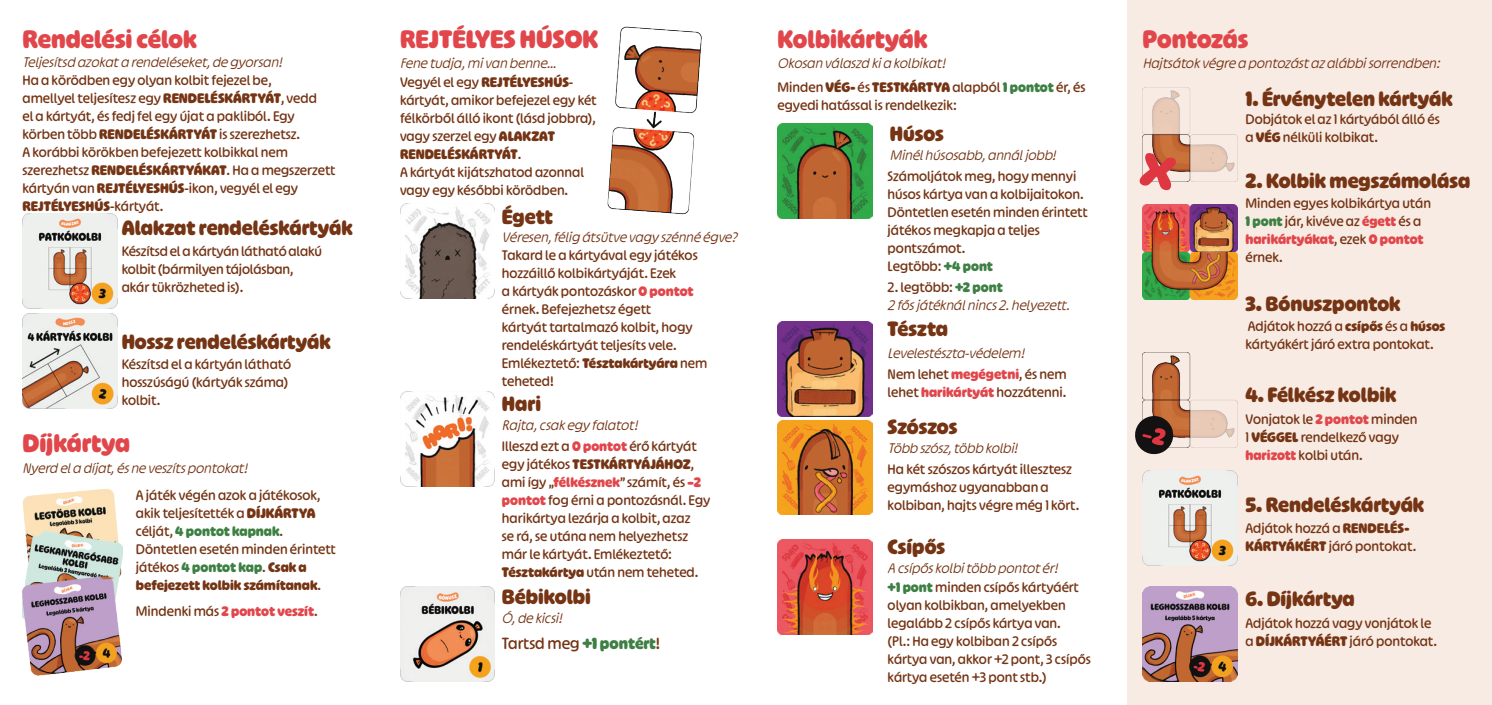
<style>
.page{position:relative;width:1492px;height:705px;background:#fff}
.page>*{position:absolute;margin:0;border:0;box-sizing:border-box;transform-origin:0 0}
.t1{font:700 27.5px "Ohno Softie";color:#e1464b}
.t2{font:700 22.5px "Ohno Softie";color:#753414}
.t3{font:17.5px "Ohno Softie";color:#753414}
.t4{font:15px/18px "Ohno Softie";color:#753414}
.t5{font:italic 300 15px/18px "Ohno Softie";color:#753414}
.t6{font:700 15px "Ohno Softie";color:#e1464b}
.s1{font-weight:700}
.s2{font-weight:700;color:#3e8044}
.s3{font-weight:400;color:#753414}
.s4{font-weight:700;color:#e1464b}
.s5{font-weight:400;font-style:normal}
.s6{font-weight:700;font-style:normal;color:#3e8044}
</style>
<div class="page">
<div style="left:1127px;top:0;width:364px;height:705px;background:#f8ebe3"></div>
<img style="left:1142px;top:87px;width:95px;height:95px">
<img style="left:1142px;top:205px;width:95px;height:95px">
<img style="left:777px;top:124px;width:95px;height:94px">
<img style="left:777px;top:321px;width:95px;height:95px">
<img style="left:777px;top:420px;width:95px;height:95px">
<img style="left:777px;top:540px;width:95px;height:94px">
<img style="left:400px;top:586px;width:95px;height:95px">
<img style="left:400px;top:392px;width:95px;height:94px">
<img style="left:400px;top:203px;width:95px;height:95px">
<img style="left:22px;top:214px;width:95px;height:95px">
<img style="left:22px;top:314px;width:95px;height:95px">
<img style="left:1142px;top:353px;width:95px;height:95px">
<img style="left:1142px;top:471px;width:95px;height:94px">
<img style="left:1142px;top:587px;width:95px;height:94px">
<svg style="left:1135px;top:414px;width:40px;height:41px"></svg>
<svg style="left:1139px;top:153px;width:36px;height:38px"></svg>
<img style="left:22px;top:488px;width:100px;height:187px">
<img style="left:607px;top:26px;width:95px;height:189px">
<h1 class="t1" style="left:22px;top:22px;width:176px">Rendelési célok</h1>
<h1 class="t1" style="left:400px;top:22px;width:200px">REJTÉLYES HÚSOK</h1>
<p class="t5" style="left:22px;top:53px;width:264px">Teljesítsd azokata rendeléseket,de gyorsan!</p>
<p class="t5" style="left:400px;top:54px;width:161px">Fene tudja,mivan benne...</p>
<p class="t4" style="left:22px;top:71px;width:314px">Ha a körödben egy olyan kolbit fejezel be,<br>amellyel teljesítesz egy <span class="s1">RENDELÉSKÁRTYÁT</span>, vedd<br>el a kártyát, és fedj fel egy újat a pakliból. Egy körben több <span class="s1">RENDELÉSKÁRTYÁT</span> is szerezhetsz.<br>A korábbi körökben befejezett kolbikkal nem szerezhetsz <span class="s1">RENDELÉSKÁRTYÁKAT</span>. Ha a megszerzett kártyán van <span class="s1">REJTÉLYESHÚS</span>-ikon, vegyél el egy <span class="s1">REJTÉLYESHÚS</span>-kártyát.</p>
<h2 class="t2" style="left:122px;top:214px;width:232px">Alakzat rendeléskártyák</h2>
<p class="t4" style="left:122px;top:242px;width:202px">Készítsd el a kártyán látható alakú kolbit (bármilyen tájolásban, akár tükrözheted is).</p>
<h2 class="t2" style="left:122px;top:328px;width:210px">Hossz rendeléskártyák</h2>
<p class="t4" style="left:122px;top:355px;width:171px">Készítsd el a kártyán látható hosszúságú (kártyák száma) kolbit.</p>
<h1 class="t1" style="left:22px;top:426px;width:109px">Díjkártya</h1>
<p class="t5" style="left:22px;top:458px;width:230px">Nyerd ela díjat,ésne veszítspontokat!</p>
<p class="t4" style="left:136px;top:486px;width:201px">A játék végén azok a játékosok, akik teljesítették a <span class="s1">DÍJKÁRTYA </span>célját, <span class="s2">4 pontot kapnak</span>.<br>Döntetlen esetén minden érintett játékos <span class="s2">4 pontot kap</span>. <span class="s1">Csak a befejezett kolbik számítanak</span>.</p>
<p class="t6" style="left:136px;top:602px;width:183px"><span class="s3">Mindenki más</span> 2 pontot veszít<span class="s3">.</span></p>
<p class="t4" style="left:400px;top:72px;width:198px">Vegyél el egy <span class="s1">REJTÉLYESHÚS&shy;</span>kártyát, amikor befejezel egy két félkörből álló ikont (lásd jobbra), vagy szerzel egy <span class="s1">ALAKZAT<br>RENDELÉSKÁRTYÁT</span>.<br>A kártyát kijátszhatod azonnal vagy egy későbbi körödben.</p>
<h2 class="t2" style="left:502px;top:203px;width:52px">Égett</h2>
<p class="t5" style="left:502px;top:228px;width:240px">Véresen,félig átsütve vagy szénné égve?</p>
<p class="t4" style="left:502px;top:246px;width:207px">Takard le a kártyával egy játékos hozzáillő kolbikártyáját. Ezek<br>a kártyák pontozáskor <span class="s4">0 pontot </span>érnek. Befejezhetsz égett<br>kártyát tartalmazó kolbit, hogy rendeléskártyát teljesíts vele.<br>Emlékeztető: <span class="s1">Tésztakártyára</span> nem teheted!</p>
<h2 class="t2" style="left:502px;top:391px;width:41px">Hari</h2>
<p class="t5" style="left:502px;top:416px;width:141px">Rajta,csakegy falatot!</p>
<p class="t4" style="left:502px;top:437px;width:210px">Illeszd ezt a <span class="s4">0 pontot</span> érő kártyát egy játékos <span class="s1">TESTKÁRTYÁJÁHOZ</span>, ami így „<span class="s4">félkésznek</span>” számít, és <span class="s4">–2 pontot</span> fog érni a pontozásnál. Egy harikártya lezárja a kolbit, azaz<br>se rá, se utána nem helyezhetsz már le kártyát. Emlékeztető:<br><span class="s1">Tésztakártya</span> után nem teheted.</p>
<h2 class="t2" style="left:502px;top:584px;width:91px">Bébikolbi</h2>
<p class="t5" style="left:502px;top:609px;width:65px">Ó,de kicsi!</p>
<p class="t3" style="left:502px;top:633px;width:160px">Tartsd meg <span class="s2">+1 pontért</span>!</p>
<h1 class="t1" style="left:777px;top:22px;width:152px">Kolbikártyák</h1>
<h1 class="t1" style="left:1142px;top:22px;width:107px">Pontozás</h1>
<p class="t5" style="left:777px;top:54px;width:173px">Okosan válaszd kia kolbikat!</p>
<p class="t5" style="left:1142px;top:54px;width:302px">Hajtsátokvégre a pontozástazalábbisorrendben:</p>
<p class="t4" style="left:777px;top:78px;width:309px">Minden <span class="s1">VÉG-</span> és <span class="s1">TESTKÁRTYA</span> alapból <span class="s2">1 pontot</span> ér, és egyedi hatással is rendelkezik:</p>
<h2 class="t2" style="left:1245px;top:85px;width:209px">1. Érvénytelen kártyák</h2>
<h2 class="t2" style="left:889px;top:120px;width:55px">Húsos</h2>
<p class="t4" style="left:1245px;top:110px;width:196px">Dobjátok el az 1 kártyából álló és a <span class="s1">VÉG</span> nélküli kolbikat.</p>
<p class="t5" style="left:889px;top:145px;width:171px">Minélhúsosabb,annáljobb!</p>
<p class="t4" style="left:887px;top:167px;width:201px">Számoljátok meg, hogy mennyi húsos kártya van a kolbijaitokon.<br>Döntetlen esetén minden érintett játékos megkapja a teljes pontszámot.<br>Legtöbb: <span class="s2">+4 pont</span></p>
<p class="t5" style="left:887px;top:278px;width:187px"><span class="s5">2. legtöbb:</span> <span class="s6">+2 pont<br></span>2 fősjátéknálnincs2.helyezett.</p>
<h2 class="t2" style="left:887px;top:315px;width:62px">Tészta</h2>
<p class="t5" style="left:887px;top:344px;width:142px">Levelestészta-védelem!</p>
<p class="t4" style="left:887px;top:365px;width:180px">Nem lehet <span class="s4">megégetni</span>, és nem lehet <span class="s4">harikártyát</span> hozzátenni.</p>
<h2 class="t2" style="left:887px;top:413px;width:71px">Szószos</h2>
<p class="t5" style="left:887px;top:439px;width:135px">Több szósz,több kolbi!</p>
<p class="t4" style="left:887px;top:459px;width:193px">Ha két szószos kártyát illesztesz egymáshoz ugyanabban a kolbiban, hajts végre még 1 kört.</p>
<h2 class="t2" style="left:887px;top:533px;width:59px">Csípős</h2>
<p class="t5" style="left:887px;top:559px;width:175px">A csípőskolbitöbb pontotér!</p>
<p class="t4" style="left:887px;top:578px;width:205px"><span class="s2">+1 pont</span> minden csípős kártyáért olyan kolbikban, amelyekben legalább 2 csípős kártya van.<br>(Pl.: Ha egy kolbiban 2 csípős kártya van, akkor +2 pont, 3 csípős kártya esetén +3 pont stb.)</p>
<h2 class="t2" style="left:1245px;top:167px;width:226px">2. Kolbik megszámolása</h2>
<p class="t4" style="left:1245px;top:194px;width:187px">Minden egyes kolbikártya után<br><span class="s2">1 pont</span> jár, kivéve az <span class="s4">égett</span> és a <span class="s4">harikártyákat</span>, ezek <span class="s4">0 pontot </span>érnek.</p>
<h2 class="t2" style="left:1245px;top:290px;width:157px">3. Bónuszpontok</h2>
<p class="t4" style="left:1245px;top:316px;width:201px">Adjátok hozzá a <span class="s1">csípős</span> és a <span class="s1">húsos </span>kártyákért járó extra pontokat.</p>
<h2 class="t2" style="left:1245px;top:381px;width:152px">4. Félkész kolbik</h2>
<p class="t4" style="left:1245px;top:410px;width:173px">Vonjatok le <span class="s4">2 pontot</span> minden<br>1 <span class="s1">VÉGGEL</span> rendelkező vagy <span class="s4">harizott</span> kolbi után.</p>
<h2 class="t2" style="left:1245px;top:491px;width:180px">5. Rendeléskártyák</h2>
<p class="t4" style="left:1245px;top:519px;width:172px">Adjátok hozzá a <span class="s1">RENDELÉS-<br>KÁRTYÁKÉRT</span> járó pontokat.</p>
<h2 class="t2" style="left:1245px;top:585px;width:111px">6. Díjkártya</h2>
<p class="t4" style="left:1245px;top:614px;width:193px">Adjátok hozzá vagy vonjátok le a <span class="s1">DÍJKÁRTYÁÉRT</span> járó pontokat.</p>
</div>
